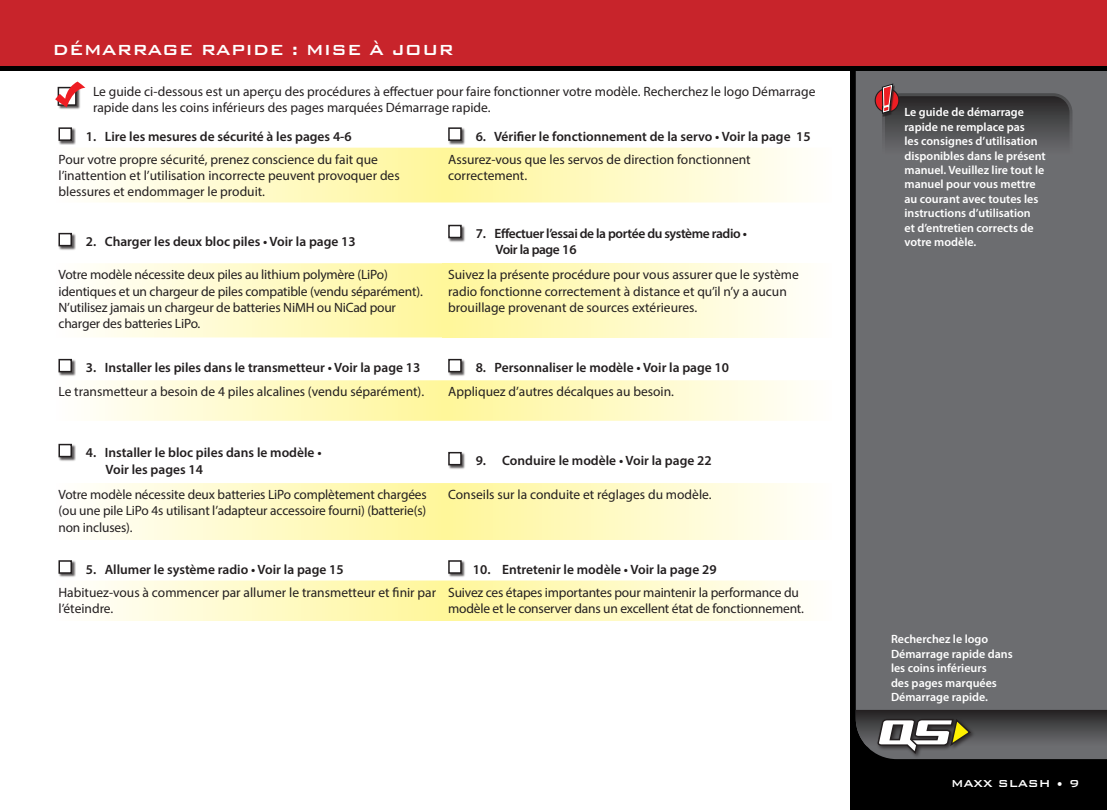
<style>
.page{position:relative;width:1107px;height:810px;background:#fff}
.page>*{position:absolute;margin:0;border:0;box-sizing:border-box;transform-origin:0 0}
.t1{font:500 19.5px "Bank Gothic BT";color:#fff}
.t2{font:13.5px/16.2px "Myriad Pro";color:#231f20}
.t3{font:600 13.5px/16.2px "Myriad Pro";color:#231f20}
.t4{font:600 13.5px/16.2px "Myriad Pro";letter-spacing:-.03em;color:#231f20}
.t5{font:500 13.5px "Bank Gothic BT";color:#fff}
.t6{font:600 12px/14.4px "Myriad Pro";color:#fff}
</style>
<div class="page">
<div style="left:850px;top:13px;width:257px;height:797px;background:#000"></div>
<div style="left:856px;top:71px;width:251px;height:688px;background:#6c6d70"></div>
<div style="left:0;top:0;width:1107px;height:70px;background:#000"></div>
<div style="left:0;top:0;width:1107px;height:66px;background:#c8242b"></div>
<div style="left:58px;top:87px;width:22px;height:23px;background:#231f20;opacity:.75"></div>
<svg style="left:55px;top:81px;width:31px;height:27px"></svg>
<svg style="left:58px;top:148px;width:741px;height:473px"></svg>
<div style="left:442px;top:263px;width:390px;height:75px;background:linear-gradient(to right,#fff799,#fffefc)"></div>
<div style="left:59px;top:128px;width:17px;height:17px;background:#231f20;opacity:.75"></div>
<div style="left:59px;top:128px;width:12px;height:12px;background:#fff"></div>
<div style="left:58px;top:127px;width:14px;height:14px;border:2px solid #231f20"></div>
<div style="left:448px;top:128px;width:18px;height:17px;background:#231f20;opacity:.75"></div>
<div style="left:449px;top:128px;width:12px;height:12px;background:#fff"></div>
<div style="left:448px;top:127px;width:14px;height:14px;border:2px solid #231f20"></div>
<div style="left:59px;top:233px;width:17px;height:17px;background:#231f20;opacity:.75"></div>
<div style="left:59px;top:234px;width:12px;height:12px;background:#fff"></div>
<div style="left:58px;top:233px;width:14px;height:13px;border:2px solid #231f20"></div>
<div style="left:448px;top:225px;width:18px;height:17px;background:#231f20;opacity:.75"></div>
<div style="left:449px;top:226px;width:12px;height:12px;background:#fff"></div>
<div style="left:448px;top:225px;width:14px;height:13px;border:2px solid #231f20"></div>
<div style="left:59px;top:359px;width:17px;height:17px;background:#231f20;opacity:.75"></div>
<div style="left:59px;top:360px;width:12px;height:12px;background:#fff"></div>
<div style="left:58px;top:359px;width:14px;height:13px;border:2px solid #231f20"></div>
<div style="left:448px;top:359px;width:18px;height:17px;background:#231f20;opacity:.75"></div>
<div style="left:449px;top:360px;width:12px;height:12px;background:#fff"></div>
<div style="left:448px;top:359px;width:14px;height:13px;border:2px solid #231f20"></div>
<div style="left:59px;top:444px;width:17px;height:17px;background:#231f20;opacity:.75"></div>
<div style="left:59px;top:445px;width:12px;height:12px;background:#fff"></div>
<div style="left:58px;top:444px;width:14px;height:13px;border:2px solid #231f20"></div>
<div style="left:448px;top:452px;width:18px;height:17px;background:#231f20;opacity:.75"></div>
<div style="left:449px;top:453px;width:12px;height:12px;background:#fff"></div>
<div style="left:448px;top:452px;width:14px;height:13px;border:2px solid #231f20"></div>
<div style="left:59px;top:560px;width:17px;height:18px;background:#231f20;opacity:.75"></div>
<div style="left:59px;top:561px;width:12px;height:12px;background:#fff"></div>
<div style="left:58px;top:560px;width:14px;height:14px;border:2px solid #231f20"></div>
<div style="left:448px;top:560px;width:18px;height:18px;background:#231f20;opacity:.75"></div>
<div style="left:449px;top:561px;width:12px;height:12px;background:#fff"></div>
<div style="left:448px;top:560px;width:14px;height:14px;border:2px solid #231f20"></div>
<div style="left:876px;top:718px;width:100px;height:41px;background:#231f20;opacity:.8"></div>
<svg style="left:856px;top:710px;width:251px;height:47px;background:#5c5c5b"></svg>
<svg style="left:875px;top:89px;width:24px;height:23px"></svg>
<div style="left:875px;top:88px;width:24px;height:25px;border:1px solid #231f20;border-radius:50%"></div>
<svg style="left:880px;top:81px;width:191px;height:95px;background:#595759"></svg>
<p class="t1" style="left:52px;top:40px;width:403px">DÉMARRAGE RAPIDE : MISE À JOUR</p>
<p class="t2" style="left:93px;top:83px;width:724px">Le guide ci-dessous est un aperçu des procédures à effectuer pour faire fonctionner votre modèle. Recherchez le logo Démarrage rapide dans les coins inférieurs des pages marquées Démarrage rapide.</p>
<p class="t3" style="left:86px;top:128px;width:267px">1. Lire les mesures de sécurité à les pages 4-6</p>
<p class="t3" style="left:476px;top:128px;width:337px">6. Vérifier le fonctionnement de la servo • Voir la page 15</p>
<p class="t2" style="left:59px;top:151px;width:343px">Pour votre propre sécurité, prenez conscience du fait que l’inattention et l’utilisation incorrecte peuvent provoquer des blessures et endommager le produit.</p>
<p class="t2" style="left:448px;top:151px;width:304px">Assurez-vous que les servos de direction fonctionnent correctement.</p>
<p class="t3" style="left:86px;top:233px;width:271px">2. Charger les deux bloc piles • Voir la page 13</p>
<p class="t4" style="left:496px;top:225px;width:253px;text-indent:-20px">7. Effectuer l’essai de la portée du système radio •<br>Voir la page 16</p>
<p class="t2" style="left:59px;top:267px;width:366px">Votre modèle nécessite deux piles au lithium polymère (LiPo) identiques et un chargeur de piles compatible (vendu séparément).<br>N’utilisez jamais un chargeur de batteries NiMH ou NiCad pour charger des batteries LiPo.</p>
<p class="t2" style="left:448px;top:267px;width:352px">Suivez la présente procédure pour vous assurer que le système radio fonctionne correctement à distance et qu’il n’y a aucun brouillage provenant de sources extérieures.</p>
<p class="t3" style="left:86px;top:359px;width:336px">3. Installer les piles dans le transmetteur • Voir la page 13</p>
<p class="t3" style="left:476px;top:359px;width:255px">8. Personnaliser le modèle • Voir la page 10</p>
<p class="t2" style="left:59px;top:384px;width:367px">Le transmetteur a besoin de 4 piles alcalines (vendu séparément).</p>
<p class="t2" style="left:448px;top:384px;width:227px">Appliquez d’autres décalques au besoin.</p>
<p class="t3" style="left:106px;top:444px;width:218px;text-indent:-20px">4. Installer le bloc piles dans le modèle •<br>Voir les pages 14</p>
<p class="t3" style="left:476px;top:452px;width:237px">9. Conduire le modèle • Voir la page 22</p>
<p class="t2" style="left:58px;top:486px;width:370px">Votre modèle nécessite deux batteries LiPo complètement chargées</p>
<p class="t2" style="left:58px;top:503px;width:369px">(ou une pile LiPo 4s utilisant l’adapteur accessoire fourni) (batterie(s)</p>
<p class="t2" style="left:58px;top:519px;width:76px">non incluses).</p>
<p class="t2" style="left:448px;top:486px;width:265px">Conseils sur la conduite et réglages du modèle.</p>
<p class="t3" style="left:86px;top:561px;width:259px">5. Allumer le système radio • Voir la page 15</p>
<p class="t3" style="left:473px;top:561px;width:245px">10. Entretenir le modèle • Voir la page 29</p>
<p class="t2" style="left:58px;top:584px;width:379px">Habituez-vous à commencer par allumer le transmetteur et finir par l’éteindre.</p>
<p class="t2" style="left:448px;top:584px;width:357px">Suivez ces étapes importantes pour maintenir la performance du modèle et le conserver dans un excellent état de fonctionnement.</p>
<p class="t6" style="left:904px;top:105px;width:143px">Le guide de démarrage rapide ne remplace pas<br>les consignes d’utilisation disponibles dans le présent manuel. Veuillez lire tout le manuel pour vous mettre au courant avec toutes les instructions d’utilisation<br>et d’entretien corrects de votre modèle.</p>
<p class="t6" style="left:891px;top:632px;width:123px">Recherchez le logo<br>Démarrage rapide dans les coins inférieurs<br>des pages marquées<br>Démarrage rapide.</p>
<p class="t5" style="left:951px;top:776px;width:130px">MAXX SLASH • 9</p>
</div>
